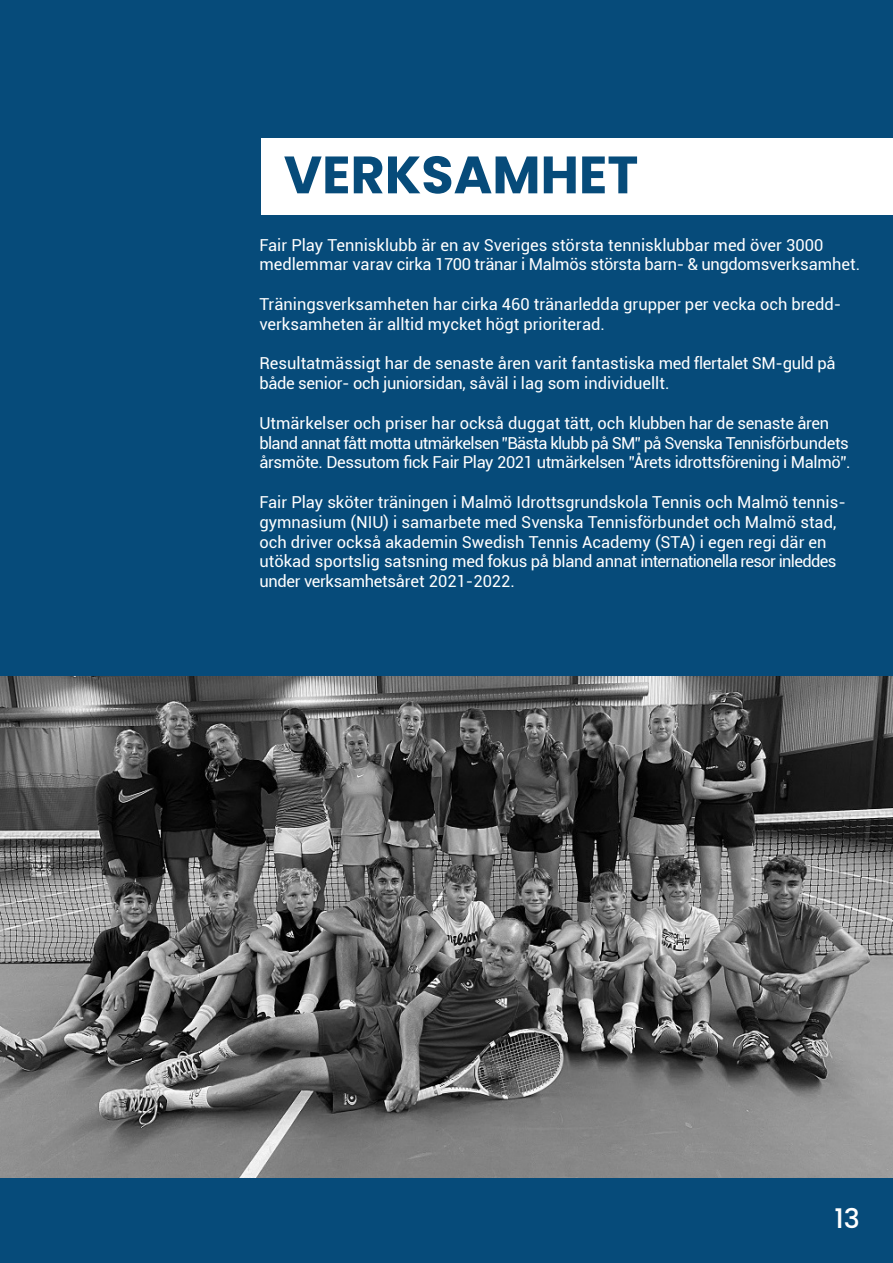
<style>
.page{position:relative;width:893px;height:1263px;background:#064b7a}
.page>*{position:absolute;margin:0;border:0;box-sizing:border-box;transform-origin:0 0}
.t1{font:700 52.5px "Poppins";color:#064b7a}
.t2{font:500 27px "Poppins";color:#fff}
.t3{font:16.5px/19.8px "Roboto";color:#fff}
.t4{font:16.5px/19.8px "Roboto";letter-spacing:-.02em;color:#fff}
</style>
<div class="page">
<div style="left:261px;top:138px;width:632px;height:77px;background:#fff"></div>
<img style="left:0;top:676px;width:893px;height:502px">
<h1 class="t1" style="left:284px;top:144px;width:356px">VERKSAMHET</h1>
<p class="t3" style="left:259px;top:234px;width:602px">Fair Play Tennisklubb är en av Sveriges största tennisklubbar med över 3000 medlemmar varav cirka 1700 tränar i Malmös största barn- &amp; ungdomsverksamhet.</p>
<p class="t3" style="left:259px;top:294px;width:583px">Träningsverksamheten har cirka 460 tränarledda grupper per vecka och bredd&shy;verksamheten är alltid mycket högt prioriterad.</p>
<p class="t3" style="left:259px;top:353px;width:578px">Resultatmässigt har de senaste åren varit fantastiska med flertalet SM-guld på både senior- och juniorsidan, såväl i lag som individuellt.</p>
<p class="t4" style="left:259px;top:412px;width:593px">Utmärkelser och priser har också duggat tätt, och klubben har de senaste åren bland annat fått motta utmärkelsen ”Bästa klubb på SM” på Svenska Tennisförbundets årsmöte. Dessutom fick Fair Play 2021 utmärkelsen ”Årets idrottsförening i Malmö”.</p>
<p class="t3" style="left:259px;top:492px;width:588px">Fair Play sköter träningen i Malmö Idrottsgrundskola Tennis och Malmö tennis&shy;gymnasium (NIU) i samarbete med Svenska Tennisförbundet och Malmö stad, och driver också akademin Swedish Tennis Academy (STA) i egen regi där en utökad sportslig satsning med fokus på bland annat internationella resor inleddes under verksamhetsåret 2021-2022.</p>
<h2 class="t2" style="left:834px;top:1202px;width:27px">13</h2>
</div>
